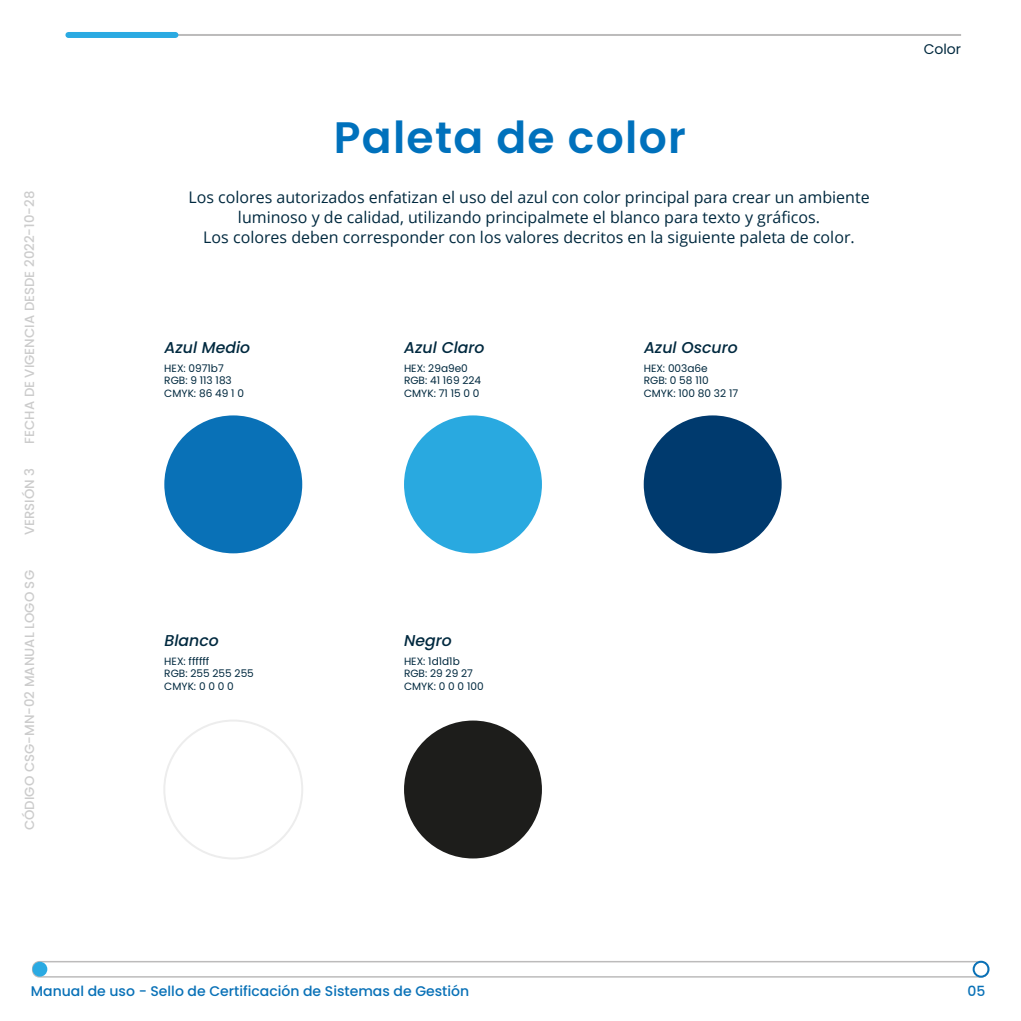
<style>
.page{position:relative;width:1021px;height:1021px;background:#fff}
.page>*{position:absolute;margin:0;border:0;box-sizing:border-box;transform-origin:0 0}
.t1{font:600 44px "Poppins";letter-spacing:.03em;color:#0071bc}
.t2{font:16px/20px "Open Sans";color:#00293f;text-align:center}
.t3{font:italic 500 15.6px "Poppins";color:#00293f}
.t4{font:500 14px "Poppins";color:#0971b7}
.t5{font:14px "Poppins";color:#00293f}
.t6{font:500 13.2px "Poppins";color:#ccc}
.t7{font:10.6px/12.6px "Poppins";color:#00293f}
</style>
<div class="page">
<div style="left:32px;top:960px;width:956px;height:17px;border:2px solid #bcbbbb;border-radius:7px"></div>
<div style="left:32px;top:961px;width:15px;height:15px;background:#2baae2;border-radius:50%"></div>
<div style="left:972px;top:960px;width:17px;height:17px;border:2px solid #0971b7;border-radius:50%"></div>
<div style="left:404px;top:415px;width:138px;height:138px;background:#29a9e0;border-radius:50%"></div>
<div style="left:643px;top:415px;width:138px;height:138px;background:#003a6e;border-radius:50%"></div>
<div style="left:164px;top:415px;width:138px;height:138px;background:#0971b7;border-radius:50%"></div>
<div style="left:404px;top:720px;width:138px;height:138px;background:#1d1d1b;border-radius:50%"></div>
<hr style="left:68px;top:34px;width:893px;height:2px;background:#bcbbbb">
<div style="left:68px;top:32px;width:107px;height:6px;background:#2baae2"></div>
<p class="t6" style="left:22px;top:443px;width:254px;rotate:-90deg">FECHA DE VIGENCIA DESDE 2022-10-28</p>
<p class="t6" style="left:22px;top:535px;width:69px;rotate:-90deg">VERSIÓN 3</p>
<p class="t6" style="left:22px;top:830px;width:261px;rotate:-90deg">CÓDIGO CSG-MN-02 MANUAL LOGO SG</p>
<h1 class="t1" style="left:334px;top:112px;width:353px">Paleta de color</h1>
<p class="t2" style="left:188px;top:187px;width:682px">Los colores autorizados enfatizan el uso del azul con color principal para crear un ambiente luminoso y de calidad, utilizando principalmete el blanco para texto y gráficos.<br>Los colores deben corresponder con los valores decritos en la siguiente paleta de color.</p>
<p class="t3" style="left:165px;top:339px;width:87px">Azul Medio</p>
<p class="t7" style="left:164px;top:362px;width:81px">HEX: 0971b7<br>RGB: 9 113 183<br>CMYK: 86 49 1 0</p>
<p class="t3" style="left:404px;top:339px;width:82px">Azul Claro</p>
<p class="t7" style="left:404px;top:362px;width:79px">HEX: 29a9e0<br>RGB: 41 169 224<br>CMYK: 71 15 0 0</p>
<p class="t3" style="left:644px;top:339px;width:95px">Azul Oscuro</p>
<p class="t7" style="left:643px;top:362px;width:96px">HEX: 003a6e<br>RGB: 0 58 110<br>CMYK: 100 80 32 17</p>
<p class="t5" style="left:923px;top:41px;width:39px">Color</p>
<p class="t3" style="left:165px;top:632px;width:56px">Blanco</p>
<p class="t7" style="left:164px;top:655px;width:91px">HEX: ffffff<br>RGB: 255 255 255<br>CMYK: 0 0 0 0</p>
<p class="t3" style="left:404px;top:632px;width:49px">Negro</p>
<p class="t7" style="left:404px;top:655px;width:81px">HEX: 1d1d1b<br>RGB: 29 29 27<br>CMYK: 0 0 0 100</p>
<p class="t4" style="left:31px;top:982px;width:440px">Manual de uso - Sello de Certificación de Sistemas de Gestión</p>
<p class="t4" style="left:967px;top:982px;width:19px">05</p>
</div>
